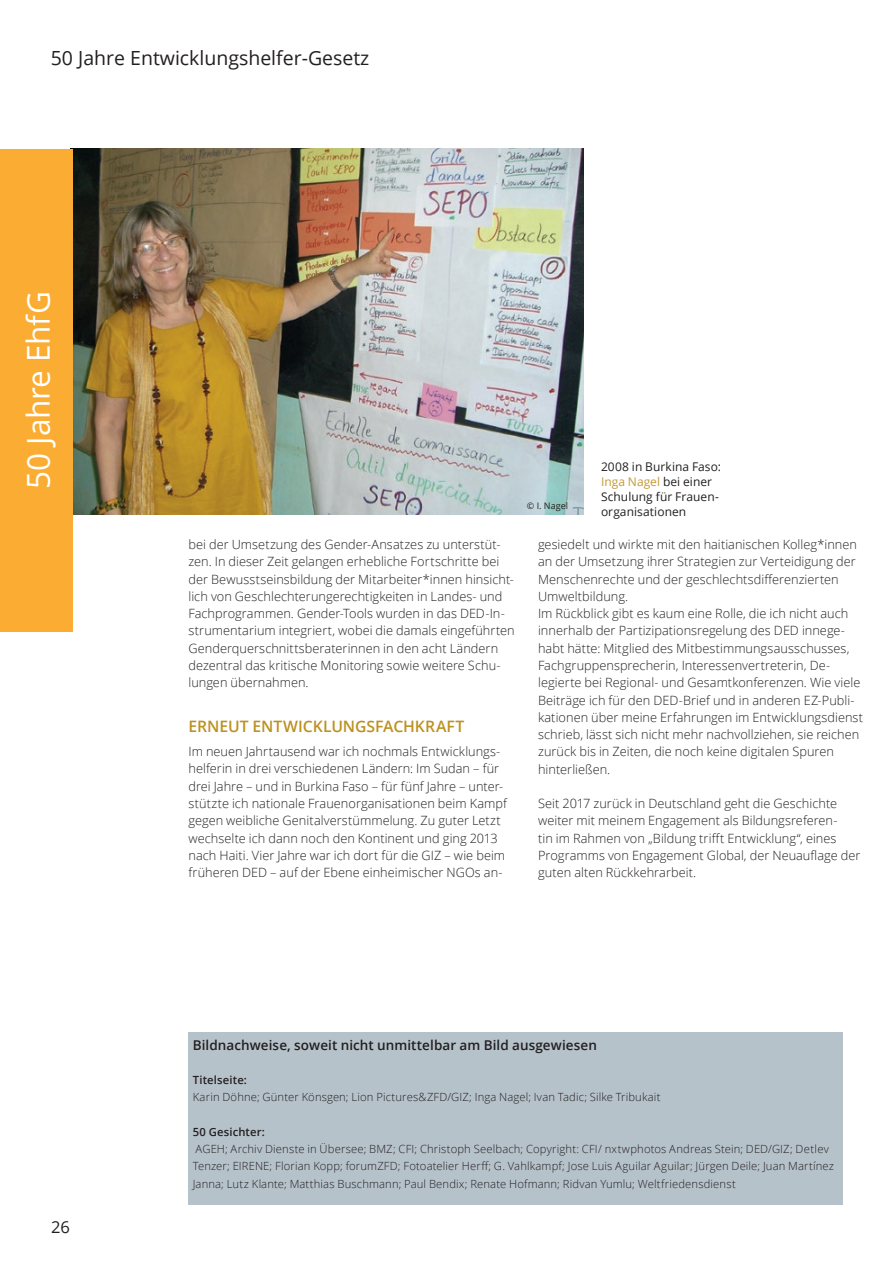
<style>
.page{position:relative;width:893px;height:1263px;background:#fff}
.page>*{position:absolute;margin:0;border:0;box-sizing:border-box;transform-origin:0 0}
.t1{font:31.5px "Open Sans";letter-spacing:-.01em;color:#fff}
.t2{font:19.5px "Open Sans";color:#231f20}
.t3{font:16.5px "Open Sans";color:#231f20}
.t4{font:600 15.75px "Open Sans";letter-spacing:-.005em;color:#bd9120}
.t5{font:600 13.5px "Open Sans";letter-spacing:.005em;color:#231f20}
.t6{font:300 12.75px/17.2px "Open Sans";color:#231f20}
.t7{font:12px/15px "Open Sans";letter-spacing:.005em;color:#231f20}
.t8{font:300 11.25px/17.2px "Open Sans";letter-spacing:.01em;color:#231f20}
.t9{font:600 11.25px "Open Sans";letter-spacing:.015em;color:#231f20}
.t10{font:9px "Open Sans";color:#231f20}
.s1{color:#c49933}
</style>
<div class="page">
<img style="left:72px;top:149px;width:512px;height:366px">
<div style="left:189px;top:1032px;width:654px;height:173px;background:#b6c2ca"></div>
<div style="left:0;top:149px;width:72px;height:482px;background:#fbad33"></div>
<h2 class="t2" style="left:51px;top:44px;width:320px">50 Jahre Entwicklungshelfer-Gesetz</h2>
<h1 class="t1" style="left:17px;top:489px;width:199px;rotate:-90deg">50 Jahre EhfG</h1>
<p class="t6" style="left:189px;top:536px;width:328px">bei der Umsetzung des Gender-Ansatzes zu unterstüt&shy;zen. In dieser Zeit gelangen erhebliche Fortschritte bei der Bewusstseinsbildung der Mitarbeiter*innen hinsicht&shy;lich von Geschlechterungerechtigkeiten in Landes- und Fachprogrammen. Gender-Tools wurden in das DED-In&shy;strumentarium integriert, wobei die damals eingeführten Genderquerschnittsberaterinnen in den acht Ländern dezentral das kritische Monitoring sowie weitere Schu&shy;lungen übernahmen.</p>
<p class="t4" style="left:189px;top:715px;width:277px">ERNEUT ENTWICKLUNGSFACHKRAFT</p>
<p class="t6" style="left:189px;top:743px;width:320px">Im neuen Jahrtausend war ich nochmals Entwicklungs&shy;helferin in drei verschiedenen Ländern: Im Sudan – für drei Jahre – und in Burkina Faso – für fünf Jahre – unter&shy;stützte ich nationale Frauenorganisationen beim Kampf gegen weibliche Genitalverstümmelung. Zu guter Letzt wechselte ich dann noch den Kontinent und ging 2013 nach Haiti. Vier Jahre war ich dort für die GIZ – wie beim früheren DED – auf der Ebene einheimischer NGOs an-</p>
<p class="t10" style="left:527px;top:499px;width:43px">© I. Nagel</p>
<p class="t7" style="left:601px;top:459px;width:122px">2008 in Burkina Faso:<br><span class="s1">Inga Nagel</span> bei einer<br>Schulung für Frauen&shy;organisationen</p>
<p class="t6" style="left:538px;top:536px;width:327px">gesiedelt und wirkte mit den haitianischen Kolleg*innen an der Umsetzung ihrer Strategien zur Verteidigung der Menschenrechte und der geschlechtsdifferenzierten Umweltbildung.<br>Im Rückblick gibt es kaum eine Rolle, die ich nicht auch innerhalb der Partizipationsregelung des DED innege&shy;habt hätte: Mitglied des Mitbestimmungsausschusses, Fachgruppensprecherin, Interessenvertreterin, De&shy;legierte bei Regional- und Gesamtkonferenzen. Wie viele Beiträge ich für den DED-Brief und in anderen EZ-Publi&shy;kationen über meine Erfahrungen im Entwicklungsdienst schrieb, lässt sich nicht mehr nachvollziehen, sie reichen zurück bis in Zeiten, die noch keine digitalen Spuren hinterließen.</p>
<p class="t6" style="left:538px;top:794px;width:324px">Seit 2017 zurück in Deutschland geht die Geschichte weiter mit meinem Engagement als Bildungsreferen-<br>tin im Rahmen von „Bildung trifft Entwicklung“, eines Programms von Engagement Global, der Neuauflage der guten alten Rückkehrarbeit.</p>
<p class="t3" style="left:51px;top:1216px;width:20px">26</p>
<p class="t5" style="left:193px;top:1035px;width:406px">Bildnachweise, soweit nicht unmittelbar am Bild ausgewiesen</p>
<p class="t9" style="left:193px;top:1072px;width:56px">Titelseite:</p>
<p class="t8" style="left:193px;top:1088px;width:469px">Karin Döhne; Günter Könsgen; Lion Pictures&amp;ZFD/GIZ; Inga Nagel; Ivan Tadic; Silke Tribukait</p>
<p class="t9" style="left:193px;top:1124px;width:74px">50 Gesichter:</p>
<p class="t8" style="left:193px;top:1140px;width:643px">AGEH; Archiv Dienste in Übersee; BMZ; CFI; Christoph Seelbach; Copyright: CFI/ nxtwphotos Andreas Stein; DED/GIZ; Detlev<br>Tenzer; EIRENE; Florian Kopp; forumZFD; Fotoatelier Herff; G. Vahlkampf; Jose Luis Aguilar Aguilar; Jürgen Deile; Juan Martínez<br>Janna; Lutz Klante; Matthias Buschmann; Paul Bendix; Renate Hofmann; Ridvan Yumlu; Weltfriedensdienst</p>
</div>
